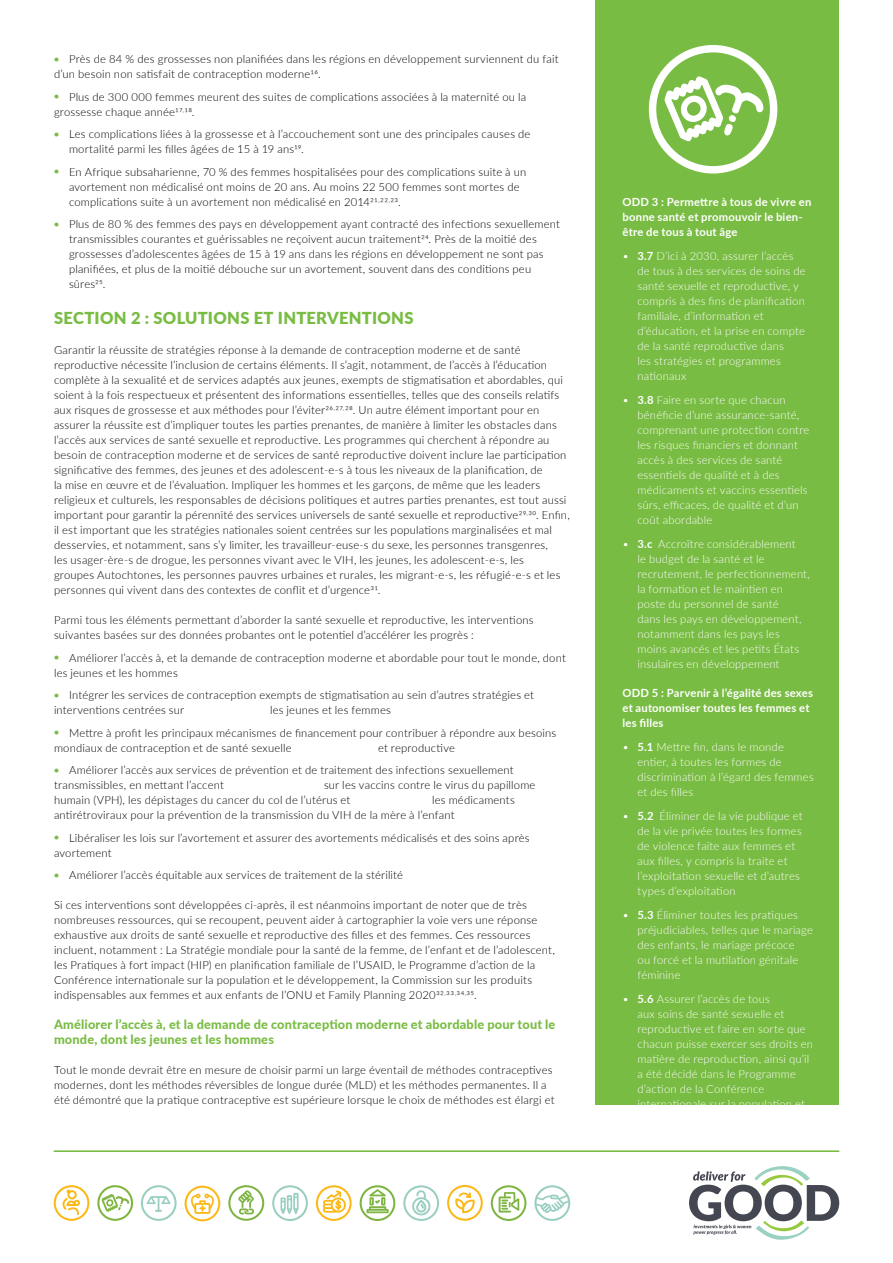
<style>
.page{position:relative;width:893px;height:1263px;background:#fff}
.page>*{position:absolute;margin:0;border:0;box-sizing:border-box;transform-origin:0 0}
.t1{font:900 16.5px "Lato";letter-spacing:.02em;color:#79bc43}
.t2{font:800 12.75px/15px "Lato";letter-spacing:.015em;color:#79bc43}
.t3{font:300 11.25px/15px "Lato";letter-spacing:.015em;color:#000}
.t4{font:300 11.25px/15px "Lato";letter-spacing:.015em;color:#fff}
.t5{font:700 11.25px/15px "Lato";letter-spacing:.02em;color:#fff}
.s1{font-size:8.25px;color:#79bc43}
.s2{font-weight:700}
</style>
<div class="page">
<hr style="left:54px;top:1150px;width:785px;height:2px;background:#79bc43">
<svg style="left:316px;top:1185px;width:36px;height:36px"></svg>
<svg style="left:272px;top:1185px;width:36px;height:36px"></svg>
<svg style="left:403px;top:1185px;width:36px;height:36px"></svg>
<svg style="left:141px;top:1185px;width:36px;height:36px"></svg>
<svg style="left:228px;top:1185px;width:36px;height:36px"></svg>
<svg style="left:97px;top:1185px;width:36px;height:36px"></svg>
<svg style="left:54px;top:1185px;width:35px;height:36px"></svg>
<svg style="left:447px;top:1185px;width:36px;height:36px"></svg>
<svg style="left:491px;top:1185px;width:35px;height:36px"></svg>
<svg style="left:360px;top:1185px;width:35px;height:36px"></svg>
<svg style="left:369px;top:1197px;width:5px;height:8px"></svg>
<svg style="left:185px;top:1186px;width:35px;height:35px"></svg>
<svg style="left:534px;top:1185px;width:36px;height:36px"></svg>
<div style="left:595px;top:0;width:244px;height:1104px;background:#79bc43"></div>
<svg style="left:689px;top:1166px;width:150px;height:74px"></svg>
<svg style="left:649px;top:45px;width:128px;height:128px"></svg>
<p class="t3" style="left:54px;top:51px;width:506px"><span class="s1">●</span> Près de 84 % des grossesses non planifiées dans les régions en développement surviennent du fait d’un besoin non satisfait de contraception moderne16.</p>
<p class="t3" style="left:54px;top:89px;width:474px"><span class="s1">●</span> Plus de 300 000 femmes meurent des suites de complications associées à la maternité ou la grossesse chaque année17,18.</p>
<p class="t3" style="left:69px;top:126px;width:463px;text-indent:-15px"><span class="s1">●</span> Les complications liées à la grossesse et à l’accouchement sont une des principales causes de mortalité parmi les filles âgées de 15 à 19 ans19.</p>
<p class="t3" style="left:69px;top:164px;width:459px;text-indent:-15px"><span class="s1">●</span> En Afrique subsaharienne, 70 % des femmes hospitalisées pour des complications suite à un avortement non médicalisé ont moins de 20 ans. Au moins 22 500 femmes sont mortes de complications suite à un avortement non médicalisé en 201421,22,23.</p>
<p class="t3" style="left:69px;top:216px;width:493px;text-indent:-15px"><span class="s1">●</span> Plus de 80 % des femmes des pays en développement ayant contracté des infections sexuellement transmissibles courantes et guérissables ne reçoivent aucun traitement24. Près de la moitié des grossesses d’adolescentes âgées de 15 à 19 ans dans les régions en développement ne sont pas planifiées, et plus de la moitié débouche sur un avortement, souvent dans des conditions peu sûres25.</p>
<h1 class="t1" style="left:54px;top:306px;width:361px">SECTION 2 : SOLUTIONS ET INTERVENTIONS</h1>
<p class="t3" style="left:54px;top:342px;width:517px">Garantir la réussite de stratégies réponse à la demande de contraception moderne et de santé reproductive nécessite l’inclusion de certains éléments. Il s’agit, notamment, de l’accès à l’éducation complète à la sexualité et de services adaptés aux jeunes, exempts de stigmatisation et abordables, qui soient à la fois respectueux et présentent des informations essentielles, telles que des conseils relatifs aux risques de grossesse et aux méthodes pour l’éviter26,27,28. Un autre élément important pour en assurer la réussite est d’impliquer toutes les parties prenantes, de manière à limiter les obstacles dans l’accès aux services de santé sexuelle et reproductive. Les programmes qui cherchent à répondre au besoin de contraception moderne et de services de santé reproductive doivent inclure lae participation significative des femmes, des jeunes et des adolescent-e-s à tous les niveaux de la planification, de<br>la mise en œuvre et de l’évaluation. Impliquer les hommes et les garçons, de même que les leaders religieux et culturels, les responsables de décisions politiques et autres parties prenantes, est tout aussi important pour garantir la pérennité des services universels de santé sexuelle et reproductive29,30. Enfin, il est important que les stratégies nationales soient centrées sur les populations marginalisées et mal desservies, et notamment, sans s’y limiter, les travailleur-euse-s du sexe, les personnes transgenres,<br>les usager-ère-s de drogue, les personnes vivant avec le VIH, les jeunes, les adolescent-e-s, les<br>groupes Autochtones, les personnes pauvres urbaines et rurales, les migrant-e-s, les réfugié-e-s et les personnes qui vivent dans des contextes de conflit et d’urgence31.</p>
<p class="t3" style="left:54px;top:612px;width:481px">Parmi tous les éléments permettant d’aborder la santé sexuelle et reproductive, les interventions suivantes basées sur des données probantes ont le potentiel d’accélérer les progrès :</p>
<p class="t3" style="left:54px;top:650px;width:513px"><span class="s1">●</span> Améliorer l’accès à, et la demande de contraception moderne et abordable pour tout le monde, dont les jeunes et les hommes</p>
<p class="t3" style="left:54px;top:687px;width:482px"><span class="s1">●</span> Intégrer les services de contraception exempts de stigmatisation au sein d’autres stratégies et interventions centrées sur</p>
<p class="t3" style="left:270px;top:702px;width:122px">les jeunes et les femmes</p>
<p class="t3" style="left:54px;top:725px;width:504px"><span class="s1">●</span> Mettre à profit les principaux mécanismes de financement pour contribuer à répondre aux besoins mondiaux de contraception et de santé sexuelle</p>
<p class="t3" style="left:378px;top:740px;width:78px">et reproductive</p>
<p class="t3" style="left:54px;top:762px;width:461px"><span class="s1">●</span> Améliorer l’accès aux services de prévention et de traitement des infections sexuellement transmissibles, en mettant l’accent</p>
<p class="t3" style="left:54px;top:777px;width:483px;text-indent:270px">sur les vaccins contre le virus du papillome humain (VPH), les dépistages du cancer du col de l’utérus et</p>
<p class="t3" style="left:54px;top:792px;width:462px;text-indent:378px">les médicaments antirétroviraux pour la prévention de la transmission du VIH de la mère à l’enfant</p>
<p class="t3" style="left:54px;top:830px;width:477px"><span class="s1">●</span> Libéraliser les lois sur l’avortement et assurer des avortements médicalisés et des soins après avortement</p>
<p class="t3" style="left:54px;top:867px;width:351px"><span class="s1">●</span> Améliorer l’accès équitable aux services de traitement de la stérilité</p>
<p class="t3" style="left:54px;top:897px;width:502px">Si ces interventions sont développées ci-après, il est néanmoins important de noter que de très nombreuses ressources, qui se recoupent, peuvent aider à cartographier la voie vers une réponse exhaustive aux droits de santé sexuelle et reproductive des filles et des femmes. Ces ressources incluent, notamment : La Stratégie mondiale pour la santé de la femme, de l’enfant et de l’adolescent, les Pratiques à fort impact (HIP) en planification familiale de l’USAID, le Programme d’action de la Conférence internationale sur la population et le développement, la Commission sur les produits indispensables aux femmes et aux enfants de l’ONU et Family Planning 202032,33,34,35.</p>
<p class="t2" style="left:54px;top:1016px;width:503px">Améliorer l’accès à, et la demande de contraception moderne et abordable pour tout le monde, dont les jeunes et les hommes</p>
<p class="t3" style="left:54px;top:1062px;width:502px">Tout le monde devrait être en mesure de choisir parmi un large éventail de méthodes contraceptives modernes, dont les méthodes réversibles de longue durée (MLD) et les méthodes permanentes. Il a été démontré que la pratique contraceptive est supérieure lorsque le choix de méthodes est élargi et</p>
<p class="t5" style="left:622px;top:194px;width:190px">ODD 3 : Permettre à tous de vivre en bonne santé et promouvoir le bien&shy;être de tous à tout âge</p>
<p class="t4" style="left:637px;top:248px;width:170px;text-indent:-15px">• <span class="s2">3.7</span> D’ici à 2030, assurer l’accès de tous à des services de soins de santé sexuelle et reproductive, y compris à des fins de planification familiale, d’information et d’éducation, et la prise en compte de la santé reproductive dans<br>les stratégies et programmes nationaux</p>
<p class="t4" style="left:637px;top:392px;width:173px;text-indent:-15px">• <span class="s2">3.8</span> Faire en sorte que chacun bénéficie d’une assurance-santé, comprenant une protection contre les risques financiers et donnant accès à des services de santé essentiels de qualité et à des médicaments et vaccins essentiels sûrs, efficaces, de qualité et d’un coût abordable</p>
<p class="t4" style="left:637px;top:536px;width:174px;text-indent:-15px">• <span class="s2">3.c</span> Accroître considérablement<br>le budget de la santé et le recrutement, le perfectionnement, la formation et le maintien en poste du personnel de santé<br>dans les pays en développement, notamment dans les pays les moins avancés et les petits États insulaires en développement</p>
<p class="t5" style="left:622px;top:685px;width:192px">ODD 5 : Parvenir à l’égalité des sexes et autonomiser toutes les femmes et les filles</p>
<p class="t4" style="left:637px;top:739px;width:178px;text-indent:-15px">• <span class="s2">5.1</span> Mettre fin, dans le monde entier, à toutes les formes de discrimination à l’égard des femmes et des filles</p>
<p class="t4" style="left:637px;top:808px;width:167px;text-indent:-15px">• <span class="s2">5.2</span> Éliminer de la vie publique et de la vie privée toutes les formes de violence faite aux femmes et aux filles, y compris la traite et l’exploitation sexuelle et d’autres types d’exploitation</p>
<p class="t4" style="left:637px;top:907px;width:177px;text-indent:-15px">• <span class="s2">5.3</span> Éliminer toutes les pratiques préjudiciables, telles que le mariage des enfants, le mariage précoce<br>ou forcé et la mutilation génitale féminine</p>
<p class="t4" style="left:637px;top:991px;width:177px;text-indent:-15px">• <span class="s2">5.6</span> Assurer l’accès de tous<br>aux soins de santé sexuelle et reproductive et faire en sorte que chacun puisse exercer ses droits en matière de reproduction, ainsi qu’il a été décidé dans le Programme d’action de la Conférence internationale sur la population et</p>
</div>
